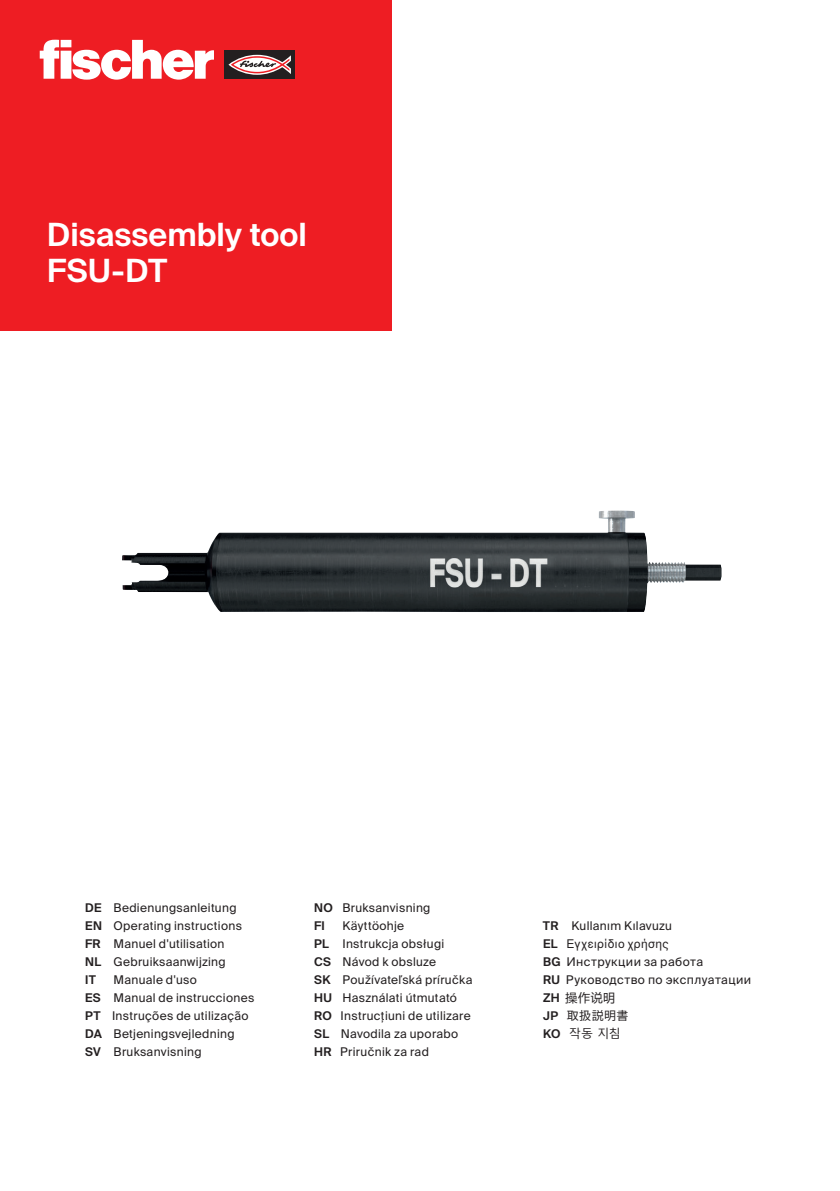
<style>
.page{position:relative;width:840px;height:1191px;background:#fff}
.page>*{position:absolute;margin:0;border:0;box-sizing:border-box;transform-origin:0 0}
.t1{font:600 32px/36px "fischerstrong";color:#fff}
.t2{font:12px/18px "fischerstrong";letter-spacing:.025em;color:#231f20}
.t3{font:12px "Source Han Sans JP";letter-spacing:.035em;color:#231f20}
.t4{font:12px "Microsoft Ya Hei UI";color:#231f20}
.t5{font:12px "Malgun Gothic";color:#231f20}
.s1{font-weight:600}
.s2{font-family:"fischerstrong";font-weight:600}
</style>
<div class="page">
<div style="left:0;top:0;width:391px;height:331px;background:#ee1d23"></div>
<div style="left:225px;top:51px;width:70px;height:28px;background:#231f20"></div>
<svg style="left:228px;top:55px;width:63px;height:20px"></svg>
<svg style="left:40px;top:40px;width:174px;height:40px"></svg>
<img style="left:122px;top:510px;width:599px;height:102px">
<h1 class="t1" style="left:47px;top:217px;width:261px">Disassembly tool<br>FSU-DT</h1>
<p class="t2" style="left:85px;top:899px;width:158px"><span class="s1">DE</span> Bedienungsanleitung<br><span class="s1">EN</span> Operating instructions<br><span class="s1">FR</span> Manuel d'utilisation<br><span class="s1">NL</span> Gebruiksaanwijzing<br><span class="s1">IT</span></p>
<p class="t2" style="left:85px;top:971px;width:171px;text-indent:28px">Manuale d'uso<br><span class="s1">ES</span> Manual de instrucciones<br><span class="s1">PT</span> Instruções de utilização<br><span class="s1">DA</span> Betjeningsvejledning<br><span class="s1">SV</span> Bruksanvisning</p>
<p class="t2" style="left:314px;top:899px;width:118px"><span class="s1">NO</span> Bruksanvisning<br><span class="s1">FI</span></p>
<p class="t2" style="left:314px;top:917px;width:160px;text-indent:28px">Käyttöohje<br><span class="s1">PL</span> Instrukcja obsługi<br><span class="s1">CS</span> Návod k obsluze<br><span class="s1">SK</span> Používateľská príručka<br><span class="s1">HU</span> Használati útmutató<br><span class="s1">RO</span> Instrucțiuni de utilizare<br><span class="s1">SL</span> Navodila za uporabo<br><span class="s1">HR</span> Priručnik za rad</p>
<p class="t2" style="left:542px;top:917px;width:210px"><span class="s1">TR</span> Kullanım Kılavuzu<br><span class="s1">EL</span> Εγχειρίδιο χρήσης<br><span class="s1">BG</span> Инструкции за работа<br><span class="s1">RU</span> Руководство по эксплуатации</p>
<p class="t4" style="left:542px;top:990px;width:74px"><span class="s2">ZH</span> 操作说明</p>
<p class="t3" style="left:542px;top:1009px;width:87px"><span class="s2">JP</span> 取扱説明書</p>
<p class="t5" style="left:542px;top:1027px;width:79px"><span class="s2">KO</span> 작동 지침</p>
</div>
